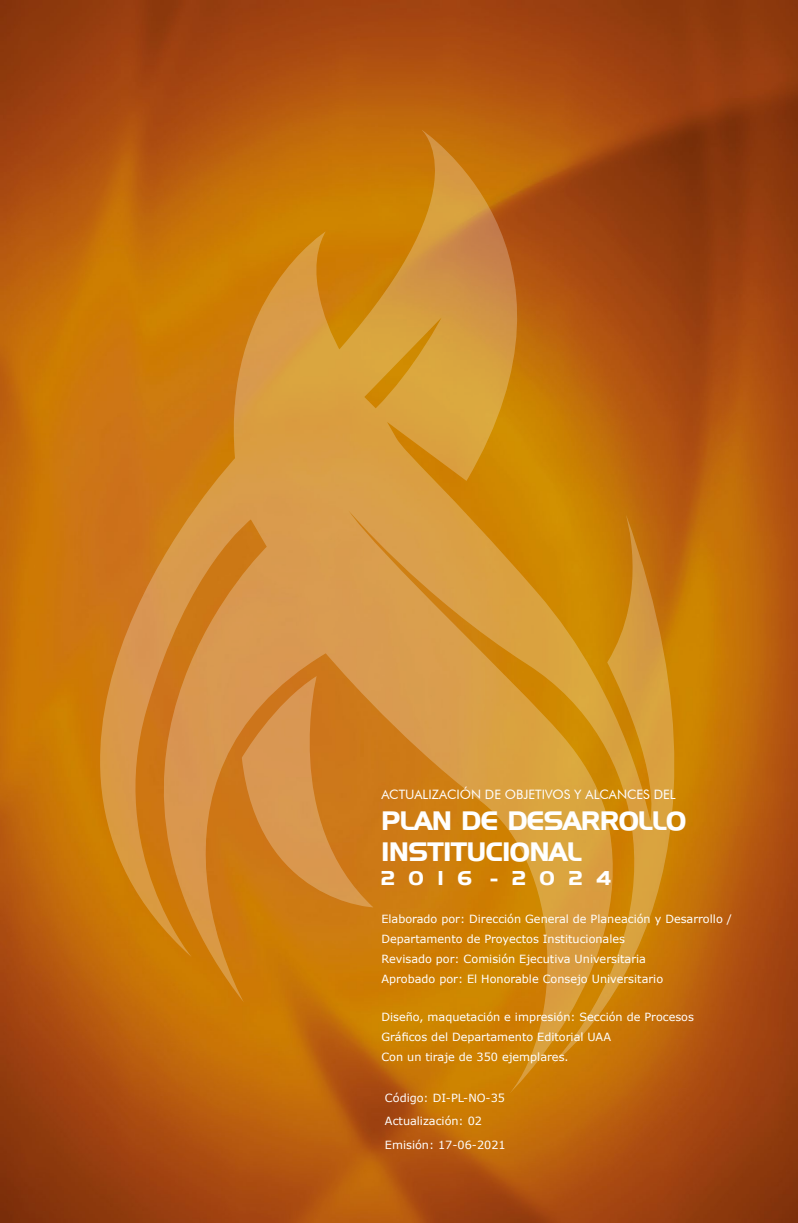
<style>
.page{position:relative;width:798px;height:1223px;background:#fff}
.page>*{position:absolute;margin:0;border:0;box-sizing:border-box;transform-origin:0 0}
.t1{font:700 25.88px/31.1px "Hanzel";color:#fff}
.t2{font:700 19.5px "Hanzel";color:#fff}
.t3{font:13px "Futura BT";color:#fff}
.t4{font:11.25px/20.2px "Verdana";color:#fff}
</style>
<div class="page">
<img style="left:0;top:0;width:797px;height:1222px">
<img style="left:101px;top:131px;width:574px;height:962px">
<img style="left:242px;top:676px;width:131px;height:231px">
<p class="t3" style="left:381px;top:786px;width:296px">ACTUALIZACIÓN DE OBJETIVOS Y ALCANCES DEL</p>
<h1 class="t1" style="left:381px;top:805px;width:306px">PLAN DE DESARROLLO<br>INSTITUCIONAL</h1>
<h2 class="t2" style="left:381px;top:866px;width:231px">2 0 1 6 - 2 0 2 4</h2>
<p class="t4" style="left:381px;top:908px;width:352px">Elaborado por: Dirección General de Planeación y Desarrollo / Departamento de Proyectos Institucionales<br>Revisado por: Comisión Ejecutiva Universitaria<br>Aprobado por: El Honorable Consejo Universitario</p>
<p class="t4" style="left:381px;top:1006px;width:314px">Diseño, maquetación e impresión: Sección de Procesos<br>Gráficos del Departamento Editorial UAA<br>Con un tiraje de 350 ejemplares.</p>
<p class="t4" style="left:385px;top:1085px;width:122px;line-height:23.6px">Código: DI-PL-NO-35<br>Actualización: 02<br>Emisión: 17-06-2021</p>
</div>
